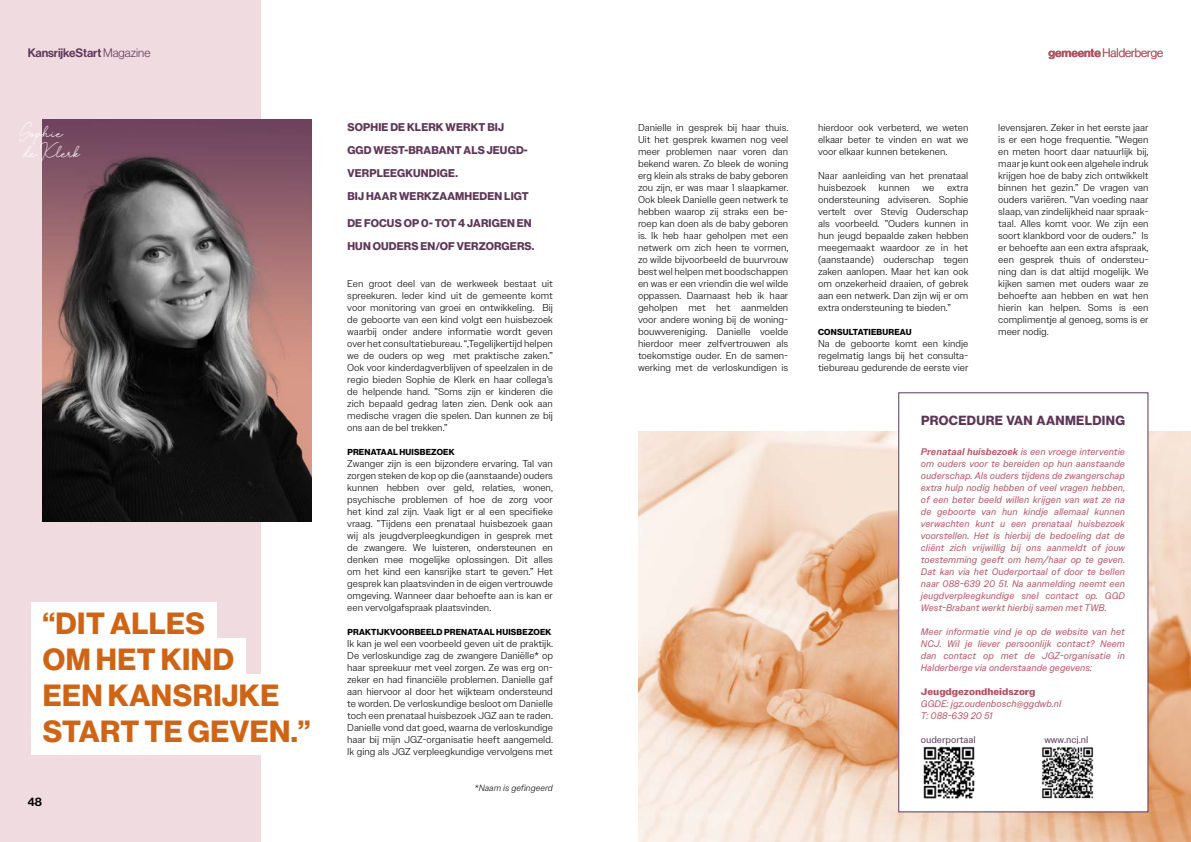
<style>
.page{position:relative;width:1191px;height:842px;background:#fff}
.page>*{position:absolute;margin:0;border:0;box-sizing:border-box;transform-origin:0 0}
.t1{font:30px/36px "N Haas Grotesk DS Pro 75 Bd";letter-spacing:.015em;color:#ce6415}
.t2{font:16px/20px "Angellita";letter-spacing:.01em;color:#fff}
.t3{font:13px "N Haas Grotesk DS Pro 75 Bd";letter-spacing:.025em;color:#5d3657}
.t4{font:12px "N Haas Grotesk DS Pro 65 Md";letter-spacing:-.01em;color:#5d3657}
.t5{font:12px "N Haas Grotesk DS Pro 45 Lt";color:#b24f62}
.t6{font:12px "N Haas Grotesk DS Pro 65 Md";color:#000}
.t7{font:11px/23px "N Haas Grotesk DS Pro 75 Bd";letter-spacing:.015em;color:#5d3657}
.t8{font:300 10px/12px "Owners Text";color:#000;text-align:justify}
.t9{font:italic 9.5px/12px "Owners Text";color:#b24f62;text-align:justify}
.t10{font:9.5px "Owners Text";color:#5d3657}
.t11{font:700 9.5px "Owners Text";color:#b24f62}
.t12{font:italic 300 9px "Owners Text";color:#000}
.t13{font:8.5px "N Haas Grotesk DS Pro 75 Bd";letter-spacing:.02em;color:#000}
.s1{font-family:"N Haas Grotesk DS Pro 45 Lt"}
.s2{font-family:"N Haas Grotesk DS Pro 65 Md"}
.s3{font-weight:500}
</style>
<div class="page">
<div style="left:0;top:0;width:260px;height:842px;background:#f0dce0"></div>
<img style="left:638px;top:431px;width:553px;height:411px">
<img style="left:43px;top:119px;width:268px;height:403px">
<div style="left:31px;top:603px;width:185px;height:44px;background:#fff"></div>
<div style="left:31px;top:639px;width:214px;height:44px;background:#fff"></div>
<div style="left:31px;top:675px;width:259px;height:44px;background:#fff"></div>
<div style="left:31px;top:711px;width:291px;height:44px;background:#fff"></div>
<div style="left:898px;top:393px;width:250px;height:419px;background:#fff"></div>
<div style="left:898px;top:392px;width:250px;height:420px;border:1px solid #5d3657"></div>
<img style="left:923px;top:746px;width:52px;height:53px">
<img style="left:1041px;top:747px;width:53px;height:52px">
<p class="t4" style="left:28px;top:46px;width:124px">KansrijkeStart <span class="s1">Magazine</span></p>
<h2 class="t2" style="left:19px;top:121px;width:62px">Sophie de Klerk</h2>
<h1 class="t1" style="left:43px;top:606px;width:269px">“DIT ALLES<br>OM HET KIND<br>EEN KANSRIJKE<br>START TE GEVEN.”</h1>
<p class="t6" style="left:28px;top:795px;width:16px">48</p>
<p class="t7" style="left:347px;top:116px;width:183px">SOPHIE DE KLERK WERKT BIJ<br>GGD WEST-BRABANT ALS JEUGD-<br>VERPLEEGKUNDIGE.<br>BIJ HAAR WERKZAAMHEDEN LIGT</p>
<p class="t7" style="left:347px;top:212px;width:188px">DE FOCUS OP 0- TOT 4 JARIGEN EN<br>HUN OUDERS EN/OF VERZORGERS.</p>
<p class="t8" style="left:347px;top:278px;width:207px">Een groot deel van de werkweek bestaat uit spreekuren. Ieder kind uit de gemeente komt voor monitoring van groei en ontwikkeling. Bij de geboorte van een kind volgt een huisbezoek waarbij onder andere informatie wordt geven over het consultatiebureau. “,Tegelijkertijd helpen we de ouders op weg met praktische zaken.” Ook voor kinderdagverblijven of speelzalen in de regio bieden Sophie de Klerk en haar collega’s de helpende hand. ”Soms zijn er kinderen die zich bepaald gedrag laten zien. Denk ook aan medische vragen die spelen. Dan kunnen ze bij ons aan de bel trekken.”</p>
<p class="t13" style="left:347px;top:447px;width:109px">PRENATAAL HUISBEZOEK</p>
<p class="t8" style="left:347px;top:458px;width:207px">Zwanger zijn is een bijzondere ervaring. Tal van zorgen steken de kop op die (aanstaande) ouders kunnen hebben over geld, relaties, wonen, psychische problemen of hoe de zorg voor het kind zal zijn. Vaak ligt er al een specifieke vraag. ”Tijdens een prenataal huisbezoek gaan wij als jeugdverpleegkundigen in gesprek met de zwangere. We luisteren, ondersteunen en denken mee mogelijke oplossingen. Dit alles om het kind een kansrijke start te geven.” Het gesprek kan plaatsvinden in de eigen vertrouwde omgeving. Wanneer daar behoefte aan is kan er een vervolgafspraak plaatsvinden.</p>
<p class="t13" style="left:347px;top:627px;width:206px">PRAKTIJKVOORBEELD PRENATAAL HUISBEZOEK</p>
<p class="t8" style="left:347px;top:638px;width:207px">Ik kan je wel een voorbeeld geven uit de praktijk.<br>De verloskundige zag de zwangere Daniëlle* op haar spreekuur met veel zorgen. Ze was erg on&shy;zeker en had financiële problemen. Danielle gaf aan hiervoor al door het wijkteam ondersteund te worden. De verloskundige besloot om Danielle toch een prenataal huisbezoek JGZ aan te raden.<br>Danielle vond dat goed, waarna de verloskundige haar bij mijn JGZ-organisatie heeft aangemeld.<br>Ik ging als JGZ verpleegkundige vervolgens met</p>
<p class="t12" style="left:474px;top:783px;width:80px">*Naam is gefingeerd</p>
<p class="t5" style="left:1048px;top:46px;width:116px"><span class="s2">gemeente</span> Halderberge</p>
<p class="t8" style="left:638px;top:122px;width:152px">Danielle in gesprek bij haar thuis.<br>Uit het gesprek kwamen nog veel meer problemen naar voren dan bekend waren. Zo bleek de woning erg klein als straks de baby geboren zou zijn, er was maar 1 slaapkamer.<br>Ook bleek Danielle geen netwerk te hebben waarop zij straks een be&shy;roep kan doen als de baby geboren is. Ik heb haar geholpen met een netwerk om zich heen te vormen, zo wilde bijvoorbeeld de buurvrouw best wel helpen met boodschappen en was er een vriendin die wel wilde oppassen. Daarnaast heb ik haar geholpen met het aanmelden voor andere woning bij de woning&shy;bouwvereniging. Danielle voelde hierdoor meer zelfvertrouwen als toekomstige ouder. En de samen&shy;werking met de verloskundigen is</p>
<p class="t8" style="left:998px;top:122px;width:152px">levensjaren. Zeker in het eerste jaar is er een hoge frequentie. ”Wegen en meten hoort daar natuurlijk bij, maar je kunt ook een algehele indruk krijgen hoe de baby zich ontwikkelt binnen het gezin.” De vragen van ouders variëren. ”Van voeding naar slaap, van zindelijkheid naar spraak&shy;taal. Alles komt voor. We zijn een soort klankbord voor de ouders.” Is er behoefte aan een extra afspraak, een gesprek thuis of ondersteu&shy;ning dan is dat altijd mogelijk. We kijken samen met ouders waar ze behoefte aan hebben en wat hen hierin kan helpen. Soms is een complimentje al genoeg, soms is er meer nodig.</p>
<p class="t8" style="left:818px;top:122px;width:152px">hierdoor ook verbeterd, we weten elkaar beter te vinden en wat we voor elkaar kunnen betekenen.</p>
<p class="t8" style="left:818px;top:170px;width:152px">Naar aanleiding van het prenataal huisbezoek</p>
<p class="t8" style="left:878px;top:182px;width:33px">kunnen</p>
<p class="t8" style="left:922px;top:182px;width:13px">we</p>
<p class="t8" style="left:818px;top:182px;width:152px;text-indent:129px">extra ondersteuning adviseren. Sophie vertelt over Stevig Ouderschap als voorbeeld. ”Ouders kunnen in hun jeugd bepaalde zaken hebben meegemaakt waardoor ze in het (aanstaande) ouderschap tegen zaken aanlopen. Maar het kan ook om onzekerheid draaien, of gebrek aan een netwerk. Dan zijn wij er om extra ondersteuning te bieden.”</p>
<p class="t13" style="left:818px;top:327px;width:95px">CONSULTATIEBUREAU</p>
<p class="t8" style="left:818px;top:338px;width:152px">Na de geboorte komt een kindje regelmatig langs bij het consulta&shy;tiebureau gedurende de eerste vier</p>
<h3 class="t3" style="left:921px;top:413px;width:205px">PROCEDURE VAN AANMELDING</h3>
<p class="t9" style="left:921px;top:446px;width:206px"><span class="s3">Prenataal huisbezoek</span> is een vroege interventie om ouders voor te bereiden op hun aanstaande ouderschap. Als ouders tijdens de zwangerschap extra hulp nodig hebben of veel vragen hebben, of een beter beeld willen krijgen van wat ze na de geboorte van hun kindje allemaal kunnen verwachten kunt u een prenataal huisbezoek voorstellen. Het is hierbij de bedoeling dat de cliënt zich vrijwillig bij ons aanmeldt of jouw toestemming geeft om hem/haar op te geven.<br>Dat kan via het Ouderportaal of door te bellen naar 088-639 20 51. Na aanmelding neemt een jeugdverpleegkundige snel contact op. GGD West-Brabant werkt hierbij samen met TWB.</p>
<p class="t9" style="left:921px;top:626px;width:206px">Meer informatie vind je op de website van het NCJ. Wil je liever persoonlijk contact? Neem dan contact op met de JGZ-organisatie in Halderberge via onderstaande gegevens:</p>
<p class="t11" style="left:921px;top:686px;width:116px">Jeugdgezondheidszorg</p>
<p class="t9" style="left:921px;top:698px;width:142px">GGDE: jgz.oudenbosch@ggdwb.nl<br>T: 088-639 20 51</p>
<p class="t10" style="left:921px;top:734px;width:56px">ouderportaal</p>
<p class="t10" style="left:1044px;top:734px;width:45px">www.ncj.nl</p>
</div>
